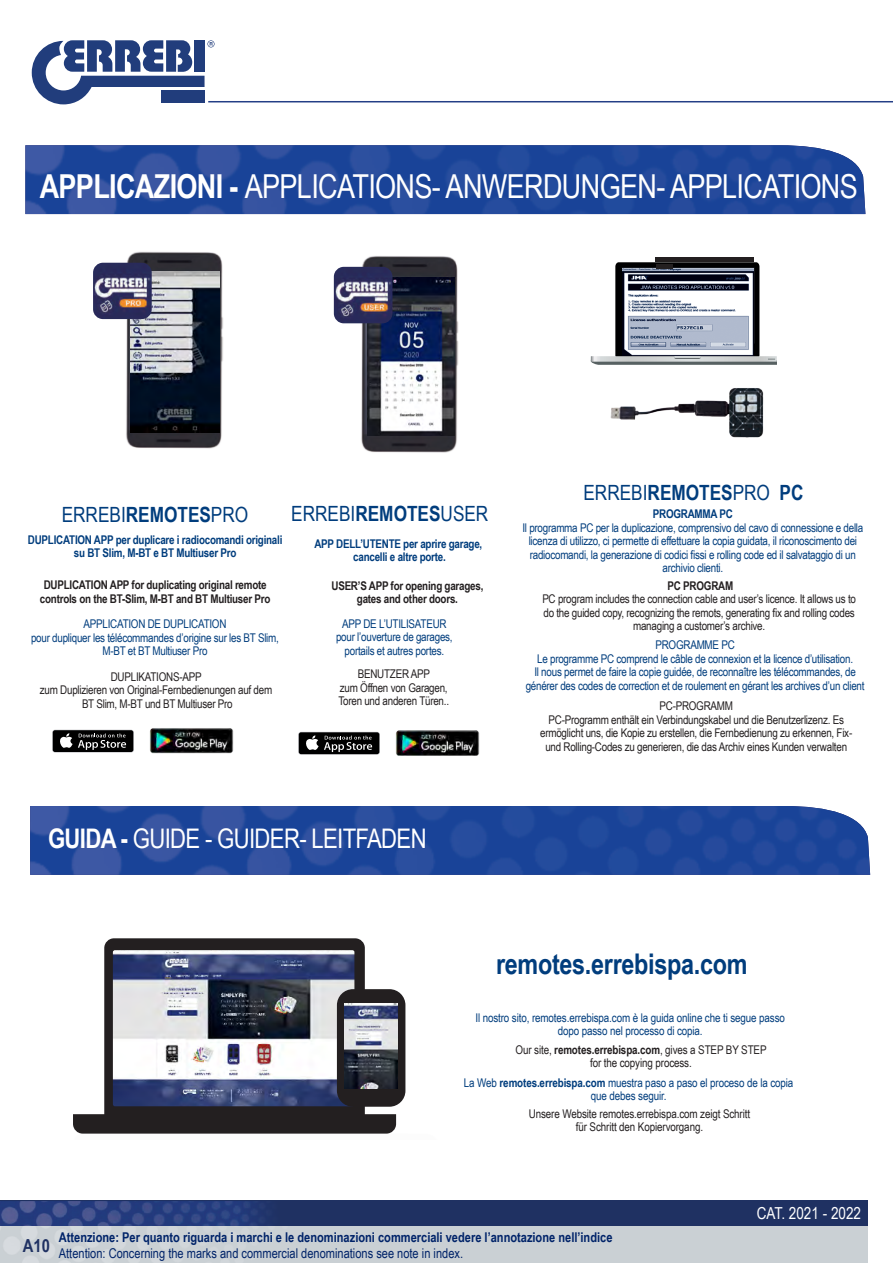
<style>
.page{position:relative;width:893px;height:1263px;background:#fff}
.page>*{position:absolute;margin:0;border:0;box-sizing:border-box;transform-origin:0 0}
.Titulo{font:33px "Arial Narrow";letter-spacing:-.02em;color:#fff}
.t1{font:700 28.5px "Arial Narrow";letter-spacing:-.01em;color:#013d7d}
.t2{font:27px "Arial Narrow";letter-spacing:-.025em;color:#fff}
.t3{font:21px "Arial Narrow";color:#013d7d}
.t4{font:700 18px "Arial Narrow";color:#1f3162}
.t5{font:16.5px "Arial Narrow";color:#fff}
.t6{font:700 13.5px "Arial Narrow";color:#002369}
.t7{font:13.5px "Arial Narrow";color:#002369}
.t8{font:12px/13.5px "Arial Narrow";letter-spacing:-.02em;color:#013d7d;text-align:center}
.t9{font:12px/13.5px "Arial Narrow";letter-spacing:-.02em;color:#231f20;text-align:center}
.t10{font:700 12px "Arial Narrow";letter-spacing:-.02em;color:#231f20}
.t11{font:700 12px/13.5px "Arial Narrow";letter-spacing:-.02em;color:#013d7d;text-align:center}
.s1{font-weight:700}
</style>
<div class="page">
<div style="left:0;top:1221px;width:893px;height:42px;background:#cad0d4"></div>
<div style="left:0;top:1201px;width:893px;height:25px;background:#1f3162"></div>
<img style="left:0;top:1201px;width:268px;height:25px">
<img style="left:0;top:1226px;width:110px;height:37px">
<div style="left:868px;top:1176px;width:25px;height:87px;background:#fff"></div>
<hr style="left:208px;top:101px;width:685px;height:1px;background:#243e86">
<svg style="left:32px;top:40px;width:183px;height:64px"></svg>
<img style="left:30px;top:806px;width:840px;height:69px">
<div style="left:104px;top:938px;width:261px;height:189px;background:#231f20;border-radius:10px"></div>
<img style="left:113px;top:950px;width:241px;height:156px">
<svg style="left:73px;top:1114px;width:324px;height:20px"></svg>
<div style="left:337px;top:989px;width:68px;height:118px;background:#231f20;border-radius:16px"></div>
<img style="left:344px;top:1003px;width:54px;height:85px">
<img style="left:101px;top:251px;width:122px;height:198px">
<img style="left:333px;top:256px;width:126px;height:197px">
<img style="left:367px;top:278px;width:88px;height:158px">
<svg style="left:591px;top:262px;width:186px;height:103px"></svg>
<img style="left:622px;top:268px;width:131px;height:87px">
<img style="left:610px;top:388px;width:154px;height:50px">
<img style="left:150px;top:728px;width:84px;height:26px">
<img style="left:396px;top:730px;width:84px;height:26px">
<svg style="left:52px;top:730px;width:82px;height:22px"></svg>
<div style="left:53px;top:730px;width:80px;height:22px;background:#000;border-radius:2px"></div>
<svg style="left:60px;top:733px;width:66px;height:17px"></svg>
<div style="left:298px;top:732px;width:82px;height:23px;background:#6c6d70;border-radius:3px"></div>
<div style="left:299px;top:732px;width:80px;height:22px;background:#000;border-radius:2px"></div>
<svg style="left:306px;top:735px;width:66px;height:17px"></svg>
<img style="left:25px;top:145px;width:840px;height:69px">
<img style="left:334px;top:267px;width:58px;height:56px">
<img style="left:130px;top:272px;width:90px;height:160px">
<img style="left:93px;top:263px;width:59px;height:56px">
<div style="left:741px;top:430px;width:17px;height:7px;background:#171d24"></div>
<div style="left:703px;top:404px;width:18px;height:6px;background:#1c1a21"></div>
<hr style="left:655px;top:257px;width:98px;height:4px;background:#231f20">
<hr style="left:657px;top:265px;width:16px;height:4px;background:#231f20">
<p class="Titulo" style="left:40px;top:162px;width:820px"><span class="s1">APPLICAZIONI -</span> APPLICATIONS- ANWERDUNGEN- APPLICATIONS</p>
<p class="t3" style="left:62px;top:499px;width:188px">ERREBI<span class="s1">REMOTES</span>PRO</p>
<p class="t3" style="left:291px;top:498px;width:199px">ERREBI<span class="s1">REMOTES</span>USER</p>
<p class="t11" style="left:28px;top:532px;width:256px">DUPLICATION APP per duplicare i radiocomandi originali su BT Slim, M-BT e BT Multiuser Pro</p>
<p class="t11" style="left:314px;top:536px;width:169px">APP DELL’UTENTE per aprire garage,</p>
<p class="t11" style="left:353px;top:550px;width:94px">cancelli e altre porte.</p>
<p class="t10" style="left:44px;top:576px;width:224px">DUPLICATION APP for duplicating original remote</p>
<p class="t10" style="left:40px;top:589px;width:232px">controls on the BT-Slim, M-BT and BT Multiuser Pro</p>
<p class="t10" style="left:331px;top:576px;width:153px">USER’S APP for opening garages,</p>
<p class="t10" style="left:357px;top:590px;width:103px">gates and other doors.</p>
<p class="t8" style="left:84px;top:617px;width:144px">APPLICATION DE DUPLICATION</p>
<p class="t8" style="left:31px;top:630px;width:249px">pour dupliquer les télécommandes d’origine sur les BT Slim,<br>M-BT et BT Multiuser Pro</p>
<p class="t8" style="left:342px;top:616px;width:106px">APP DE L’UTILISATEUR</p>
<p class="t8" style="left:336px;top:630px;width:118px">pour l’ouverture de garages,</p>
<p class="t8" style="left:345px;top:643px;width:101px">portails et autres portes.</p>
<p class="t9" style="left:111px;top:669px;width:92px">DUPLIKATIONS-APP</p>
<p class="t9" style="left:40px;top:683px;width:234px">zum Duplizieren von Original-Fernbedienungen auf dem</p>
<p class="t9" style="left:82px;top:696px;width:152px">BT Slim, M-BT und BT Multiuser Pro</p>
<p class="t9" style="left:358px;top:667px;width:74px">BENUTZER APP</p>
<p class="t9" style="left:340px;top:680px;width:109px">zum Öffnen von Garagen,</p>
<p class="t9" style="left:338px;top:694px;width:112px">Toren und anderen Türen..</p>
<p class="t2" style="left:48px;top:819px;width:380px"><span class="s1">GUIDA -</span> GUIDE - GUIDER- LEITFADEN</p>
<p class="t3" style="left:583px;top:477px;width:222px">ERREBI<span class="s1">REMOTES</span>PRO <span class="s1">PC</span></p>
<p class="t11" style="left:653px;top:507px;width:82px">PROGRAMMA PC</p>
<p class="t8" style="left:522px;top:520px;width:342px">Il programma PC per la duplicazione, comprensivo del cavo di connessione e della licenza di utilizzo, ci permette di effettuare la copia guidata, il riconoscimento dei radiocomandi, la generazione di codici fissi e rolling code ed il salvataggio di un archivio clienti.</p>
<p class="t10" style="left:668px;top:577px;width:67px">PC PROGRAM</p>
<p class="t9" style="left:542px;top:592px;width:315px">PC program includes the connection cable and user’s licence. It allows us to do the guided copy, recognizing the remots, generating fix and rolling codes managing a customer’s archive.</p>
<p class="t8" style="left:655px;top:638px;width:81px">PROGRAMME PC</p>
<p class="t8" style="left:526px;top:651px;width:340px">Le programme PC comprend le câble de connexion et la licence d’utilisation.<br>Il nous permet de faire la copie guidée, de reconnaître les télécommandes, de générer des codes de correction et de roulement en gérant les archives d’un client</p>
<p class="t9" style="left:659px;top:699px;width:75px">PC-PROGRAMM</p>
<p class="t9" style="left:540px;top:712px;width:314px">PC-Programm enthält ein Verbindungskabel und die Benutzerlizenz. Es ermöglicht uns, die Kopie zu erstellen, die Fernbedienung zu erkennen, Fix&shy;und Rolling-Codes zu generieren, die das Archiv eines Kunden verwalten</p>
<p class="t1" style="left:496px;top:943px;width:253px">remotes.errebispa.com</p>
<p class="t8" style="left:475px;top:1010px;width:311px">Il nostro sito, remotes.errebispa.com è la guida online che ti segue passo dopo passo nel processo di copia.</p>
<p class="t9" style="left:516px;top:1042px;width:253px">Our site, <span class="s1">remotes.errebispa.com</span>, gives a STEP BY STEP</p>
<p class="t9" style="left:590px;top:1056px;width:103px">for the copying process.</p>
<p class="t9" style="left:529px;top:1106px;width:223px">Unsere Website remotes.errebispa.com zeigt Schritt</p>
<p class="t9" style="left:576px;top:1119px;width:129px">für Schritt den Kopiervorgang.</p>
<p class="t8" style="left:464px;top:1075px;width:331px">La Web <span class="s1">remotes.errebispa.com</span> muestra paso a paso el proceso de la copia que debes seguir.</p>
<h3 class="t4" style="left:23px;top:1232px;width:29px">A10</h3>
<p class="t6" style="left:59px;top:1227px;width:555px">Attenzione: Per quanto riguarda i marchi e le denominazioni commerciali vedere l’annotazione nell’indice</p>
<p class="t7" style="left:59px;top:1243px;width:406px">Attention: Concerning the marks and commercial denominations see note in index.</p>
<h3 class="t5" style="left:757px;top:1201px;width:106px">CAT. 2021 - 2022</h3>
</div>
